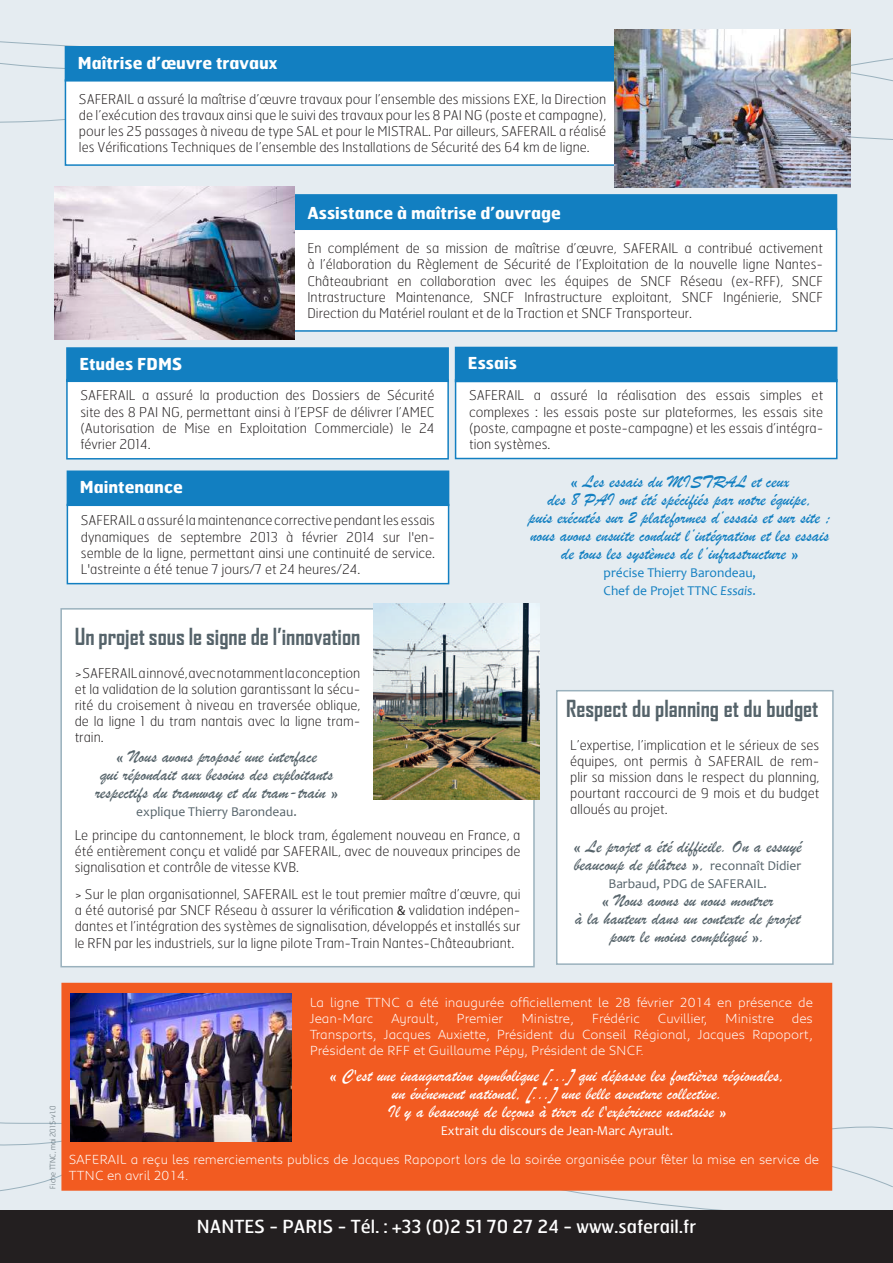
<style>
.page{position:relative;width:893px;height:1263px;background:#e5ecf1}
.page>*{position:absolute;margin:0;border:0;box-sizing:border-box;transform-origin:0 0}
.t1{font:700 22.5px "Agency FB";color:#55636a}
.t2{font:18px/18px "Brush Script";color:#55636a;text-align:center}
.t3{font:18px/18px "Brush Script";color:#127fc1;text-align:center}
.t4{font:18px/18px "Brush Script";color:#fff;text-align:center}
.t5{font:18px "Hermes";color:#fff}
.t6{font:700 16.5px "Hermes";color:#fff}
.t7{font:100 13.5px/16.2px "Hermes";color:#231f20;text-align:justify}
.t8{font:300 13.5px/16.2px "Peugeot";color:#fff}
.t9{font:13.5px/18px "Candara";color:#127fc1}
.t10{font:13.5px "Candara";color:#55636a}
.t11{font:13.5px "Candara";color:#fff}
.t12{font:100 7.5px "Hermes";color:#55636a}
.s1{font-style:italic}
.s2{font-family:"Myriad Pro";font-weight:400}
.s3{font-family:"Candara";font-size:13.5px}
</style>
<div class="page">
<svg style="left:0;top:1109px;width:893px;height:102px"></svg>
<div style="left:0;top:1211px;width:893px;height:52px;background:#231f20"></div>
<svg style="left:0;top:33px;width:893px;height:110px"></svg>
<div style="left:456px;top:380px;width:381px;height:78px;background:#fff"></div>
<div style="left:455px;top:379px;width:382px;height:80px;border:2px solid #127fc1"></div>
<div style="left:455px;top:347px;width:382px;height:35px;background:#127fc1"></div>
<div style="left:67px;top:380px;width:381px;height:79px;background:#fff"></div>
<div style="left:66px;top:379px;width:383px;height:80px;border:2px solid #127fc1"></div>
<div style="left:66px;top:347px;width:383px;height:35px;background:#127fc1;border:2px solid #127fc1"></div>
<div style="left:78px;top:229px;width:758px;height:102px;background:#fff"></div>
<div style="left:77px;top:228px;width:760px;height:104px;border:2px solid #127fc1"></div>
<div style="left:77px;top:194px;width:760px;height:36px;background:#127fc1;border:2px solid #127fc1"></div>
<div style="left:61px;top:609px;width:473px;height:358px;background:#fff"></div>
<div style="left:60px;top:608px;width:475px;height:359px;border:2px solid #9ab1bd"></div>
<div style="left:557px;top:691px;width:276px;height:273px;background:#fff"></div>
<div style="left:556px;top:690px;width:278px;height:275px;border:2px solid #9ab1bd"></div>
<div style="left:65px;top:80px;width:759px;height:85px;background:#fff"></div>
<div style="left:65px;top:79px;width:760px;height:87px;border:2px solid #127fc1"></div>
<div style="left:65px;top:46px;width:760px;height:36px;background:#127fc1;border:2px solid #127fc1"></div>
<img style="left:54px;top:186px;width:241px;height:154px">
<img style="left:615px;top:30px;width:236px;height:157px">
<div style="left:61px;top:983px;width:771px;height:208px;background:#f25b21;border:2px solid #f25b21"></div>
<img style="left:70px;top:993px;width:222px;height:148px">
<img style="left:373px;top:604px;width:167px;height:195px">
<div style="left:67px;top:504px;width:382px;height:80px;background:#fff"></div>
<div style="left:67px;top:504px;width:382px;height:80px;border:2px solid #127fc1"></div>
<div style="left:67px;top:470px;width:382px;height:36px;background:#127fc1;border:2px solid #127fc1"></div>
<p class="t6" style="left:78px;top:52px;width:201px">Maîtrise d’œuvre travaux</p>
<p class="t7" style="left:79px;top:90px;width:529px">SAFERAIL a assuré la maîtrise d’œuvre travaux pour l’ensemble des missions EXE, la Direction de l’exécution des travaux ainsi que le suivi des travaux pour les 8 PAI NG (poste et campagne), pour les 25 passages à niveau de type SAL et pour le MISTRAL. Par ailleurs, SAFERAIL a réalisé les Vérifications Techniques de l’ensemble des Installations de Sécurité des 64 km de ligne.</p>
<p class="t6" style="left:307px;top:202px;width:255px">Assistance à maîtrise d’ouvrage</p>
<p class="t6" style="left:79px;top:353px;width:105px">Etudes FDMS</p>
<p class="t7" style="left:307px;top:240px;width:517px">En complément de sa mission de maîtrise d’œuvre, SAFERAIL a contribué activement à l’élaboration du Règlement de Sécurité de l’Exploitation de la nouvelle ligne Nantes-Châteaubriant en collaboration avec les équipes de SNCF Réseau (ex-RFF), SNCF Intrastructure Maintenance, SNCF Infrastructure exploitant, SNCF Ingénierie, SNCF Direction du Matériel roulant et de la Traction et SNCF Transporteur.</p>
<p class="t6" style="left:468px;top:352px;width:51px">Essais</p>
<p class="t7" style="left:80px;top:387px;width:356px">SAFERAIL a assuré la production des Dossiers de Sécurité site des 8 PAI NG, permettant ainsi à l’EPSF de délivrer l’AMEC (Autorisation de Mise en Exploitation Commerciale) le 24 février 2014.</p>
<p class="t6" style="left:80px;top:477px;width:105px">Maintenance</p>
<p class="t7" style="left:81px;top:512px;width:356px">SAFERAIL a assuré la maintenance corrective pendant les essais dynamiques de septembre 2013 à février 2014 sur l'en&shy;semble de la ligne, permettant ainsi une continuité de service.<br>L'astreinte a été tenue 7 jours/7 et 24 heures/24.</p>
<p class="t7" style="left:469px;top:387px;width:356px">SAFERAIL a assuré la réalisation des essais simples et complexes : les essais poste sur plateformes, les essais site (poste, campagne et poste-campagne) et les essais d’intégra&shy;tion systèmes.</p>
<h2 class="t3" style="left:528px;top:473px;width:304px">« Les essais du MISTRAL et ceux<br>des 8 PAI ont été spécifiés par notre équipe,<br>puis exécutés sur 2 plateformes d’essais et sur site ; nous avons ensuite conduit l’intégration et les essais de tous les systèmes de l’infrastructure »</h2>
<p class="t9" style="left:604px;top:563px;width:154px">précise Thierry Barondeau,<br>Chef de Projet TTNC <span class="s1">Essais</span>.</p>
<h1 class="t1" style="left:75px;top:623px;width:287px">Un projet sous le signe de l’innovation</h1>
<p class="t7" style="left:75px;top:664px;width:287px">&gt; SAFERAIL a innové, avec notamment la conception et la validation de la solution garantissant la sécu&shy;rité du croisement à niveau en traversée oblique, de la ligne 1 du tram nantais avec la ligne tram&shy;train.</p>
<h2 class="t2" style="left:95px;top:748px;width:245px">« Nous avons proposé une interface<br>qui répondait aux besoins des exploitants respectifs du tramway et du tram-train »</h2>
<p class="t10" style="left:136px;top:803px;width:162px">explique Thierry Barondeau.</p>
<p class="t7" style="left:75px;top:826px;width:447px">Le principe du cantonnement, le block tram, également nouveau en France, a été entièrement conçu et validé par SAFERAIL, avec de nouveaux principes de signalisation et contrôle de vitesse KVB.</p>
<p class="t7" style="left:75px;top:886px;width:447px">&gt; Sur le plan organisationnel, SAFERAIL est le tout premier maître d’œuvre, qui a été autorisé par SNCF Réseau à assurer la vérification <span class="s2">&amp;</span> validation indépen&shy;dantes et l’intégration des systèmes de signalisation, développés et installés sur le RFN par les industriels, sur la ligne pilote Tram-Train Nantes-Châteaubriant.</p>
<h1 class="t1" style="left:566px;top:695px;width:254px">Respect du planning et du budget</h1>
<p class="t7" style="left:570px;top:736px;width:251px">L’expertise, l’implication et le sérieux de ses équipes, ont permis à SAFERAIL de rem&shy;plir sa mission dans le respect du planning, pourtant raccourci de 9 mois et du budget alloués au projet.</p>
<h2 class="t2" style="left:573px;top:838px;width:230px;text-align:left">« Le projet a été difficile. On a essuyé beaucoup de plâtres », <span class="s3">reconnaît Didier</span></h2>
<p class="t10" style="left:608px;top:876px;width:160px">Barbaud, PDG de SAFERAIL.</p>
<h2 class="t2" style="left:575px;top:892px;width:227px">« Nous avons su nous montrer<br>à la hauteur dans un contexte de projet pour le moins compliqué ».</h2>
<p class="t12" style="left:48px;top:1188px;width:85px;rotate:-90deg">Fiche TTNC, mai 2015-v1.0</p>
<p class="t8" style="left:310px;top:993px;width:505px">La ligne TTNC a été inaugurée officiellement le 28 février 2014 en présence de<br>Jean-Marc</p>
<p class="t8" style="left:310px;top:1009px;width:505px;text-align:justify;text-indent:482px">des Transports, Jacques Auxiette, Président du Conseil Régional, Jacques Rapoport, Président de RFF et Guillaume Pépy, Président de SNCF.</p>
<p class="t8" style="left:391px;top:1009px;width:49px">Ayrault,</p>
<p class="t8" style="left:457px;top:1009px;width:48px">Premier</p>
<p class="t8" style="left:521px;top:1009px;width:54px">Ministre,</p>
<p class="t8" style="left:592px;top:1009px;width:50px">Frédéric</p>
<p class="t8" style="left:658px;top:1009px;width:51px">Cuvillier,</p>
<p class="t8" style="left:725px;top:1009px;width:50px">Ministre</p>
<h2 class="t4" style="left:329px;top:1066px;width:457px">« C'est une inauguration symbolique [...] qui dépasse les fontières régionales, un événement national, [...] une belle aventure collective.<br>Il y a beaucoup de leçons à tirer de l'expérience nantaise »</h2>
<p class="t11" style="left:441px;top:1122px;width:234px">Extrait du discours de Jean-Marc Ayrault.</p>
<p class="t8" style="left:69px;top:1150px;width:752px">SAFERAIL a reçu les remerciements publics de Jacques Rapoport lors de la soirée organisée pour fêter la mise en service de<br>TTNC en avril 2014.</p>
<h2 class="t5" style="left:197px;top:1214px;width:501px">NANTES - PARIS - Tél. : +33 (0)2 51 70 27 24 - www.saferail.fr</h2>
</div>
